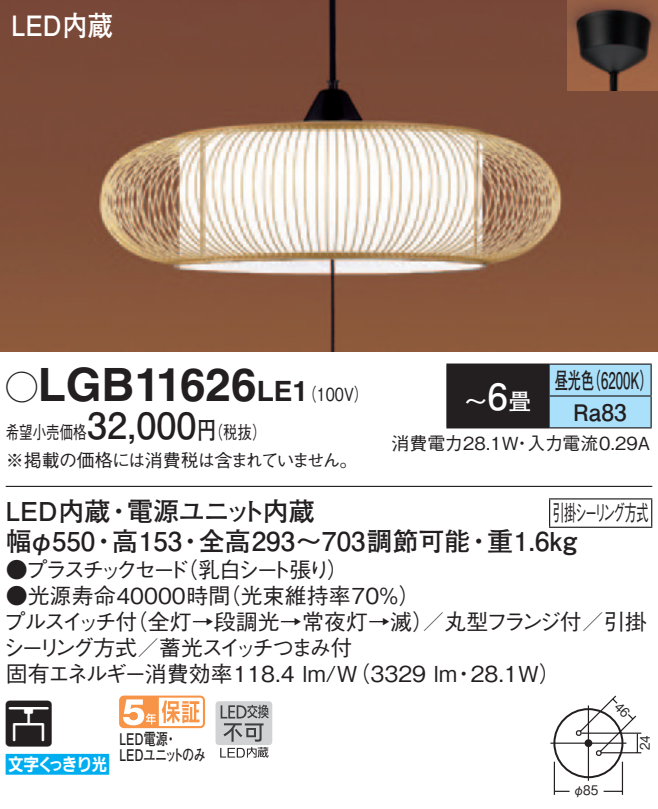
<style>
.page{position:relative;width:658px;height:809px;background:#fff}
.page>*{position:absolute;margin:0;border:0;box-sizing:border-box;transform-origin:0 0}
.t1{font:700 46px "Helvetica LT Std";color:#231f20}
.t2{font:46px "Ford Residence 5";color:#231f20}
.t3{font:700 36px "Futo Go B101 Pro";color:#231f20}
.t4{font:700 28px "Futo Go B101 Pro";color:#fff;scale:.9 1}
.t5{font:700 28px "Helvetica LT Std";color:#231f20}
.t6{font:700 26px "Futo Go B101 Pro";color:#231f20}
.t7{font:700 26px "Futo Go B101 Pro";letter-spacing:-.05em;color:#231f20}
.t8{font:700 22.8px/32px "Futo Go B101 Pro";color:#231f20;scale:.58 1}
.t9{font:700 22.8px "Futo Go B101 Pro";color:#fff}
.t10{font:500 22px/26px "Gothic BBB Pro";color:#231f20}
.t11{font:500 22px/26px "Gothic BBB Pro";letter-spacing:-.145em;color:#231f20}
.t12{font:500 22px "Gothic BBB Pro";letter-spacing:-.165em;color:#231f20}
.t13{font:500 22px "Gothic BBB Pro";letter-spacing:-.14em;color:#231f20;scale:.55 1}
.t14{font:500 22px "Gothic BBB Pro";letter-spacing:-.055em;color:#231f20}
.t15{font:20.8px "Ford Typography 1";color:#00aeef}
.t16{font:500 18px/28px "Gothic BBB Pro";letter-spacing:-.04em;color:#231f20;scale:.75 1}
.t17{font:500 18px "Gothic BBB Pro";color:#231f20}
.t18{font:500 18px "Gothic BBB Pro";color:#231f20;scale:.8 1}
.t19{font:700 16px/16px "Futo Go B101 Pro";letter-spacing:-.005em;color:#231f20;scale:.75 1}
.t20{font:500 13.2px "Gothic BBB Pro";color:#231f20;scale:.9 1}
.s1{font-family:"Ford Classification 1";font-weight:400;font-size:32px}
.s2{font-family:"Futo Go B101 Pro";font-weight:700;font-size:24px}
.s3{font-family:"Helvetica LT Std";font-weight:700;font-size:28px}
.s4{font-size:36px}
.s5{color:#fff}
</style>
<div class="page">
<div style="left:553px;top:708px;width:70px;height:70px;border:2px solid #231f20;border-radius:50%"></div>
<hr style="left:621px;top:761px;width:2px;height:34px;background:#231f20">
<hr style="left:553px;top:761px;width:2px;height:34px;background:#231f20">
<svg style="left:555px;top:790px;width:14px;height:2px"></svg>
<svg style="left:603px;top:790px;width:19px;height:2px"></svg>
<hr style="left:581px;top:732px;width:60px;height:2px;background:#231f20">
<hr style="left:601px;top:752px;width:40px;height:1px;background:#231f20">
<hr style="left:587px;top:705px;width:2px;height:76px;background:#231f20">
<hr style="left:550px;top:742px;width:76px;height:2px;background:#231f20">
<img style="left:0;top:0;width:658px;height:351px">
<img style="left:567px;top:0;width:91px;height:91px">
<svg style="left:119px;top:695px;width:86px;height:33px"></svg>
<div style="left:215px;top:701px;width:57px;height:44px;background:#d1d2d4;border-radius:3px"></div>
<svg style="left:220px;top:704px;width:49px;height:53px"></svg>
<hr style="left:6px;top:486px;width:646px;height:1px;background:#231f20">
<div style="left:447px;top:364px;width:102px;height:64px;background:#231f20"></div>
<div style="left:549px;top:365px;width:101px;height:62px;background:#aae0f9"></div>
<hr style="left:549px;top:363px;width:102px;height:2px;background:#231f20">
<hr style="left:650px;top:365px;width:1px;height:30px;background:#231f20">
<hr style="left:446px;top:427px;width:103px;height:1px;background:#231f20">
<hr style="left:549px;top:395px;width:102px;height:2px;background:#231f20">
<hr style="left:650px;top:396px;width:1px;height:31px;background:#231f20">
<hr style="left:549px;top:427px;width:102px;height:1px;background:#231f20">
<hr style="left:446px;top:363px;width:103px;height:2px;background:#231f20">
<hr style="left:446px;top:365px;width:1px;height:31px;background:#231f20">
<hr style="left:446px;top:396px;width:1px;height:31px;background:#231f20">
<svg style="left:549px;top:499px;width:1px;height:27px"></svg>
<hr style="left:549px;top:498px;width:103px;height:1px;background:#231f20">
<svg style="left:651px;top:499px;width:1px;height:27px"></svg>
<hr style="left:549px;top:526px;width:103px;height:2px;background:#231f20">
<svg style="left:574px;top:695px;width:64px;height:62px"></svg>
<p class="t4" style="left:11px;top:3px;width:114px">LED内蔵</p>
<h1 class="t1" style="left:6px;top:357px;width:253px"><span class="s1">A</span>LGB11626</h1>
<p class="t18" style="left:197px;top:417px;width:88px">（<span class="s2">円</span>税抜(</p>
<p class="t5" style="left:257px;top:374px;width:37px">LE</p>
<p class="t18" style="left:292px;top:380px;width:96px">（<span class="s3">1</span> 100 (V</p>
<h2 class="t3" style="left:87px;top:396px;width:111px">32,000</h2>
<p class="t16" style="left:6px;top:416px;width:471px">希望小売価格<br>※掲載の価格には消費税は含まれていません。</p>
<p class="t7" style="left:127px;top:490px;width:189px">電源ユニット内蔵</p>
<p class="t6" style="left:6px;top:490px;width:106px">LED内蔵</p>
<p class="t6" style="left:106px;top:490px;width:27px">・</p>
<p class="t9" style="left:464px;top:383px;width:68px">～ 畳<span class="s4">6</span></p>
<p class="t8" style="left:587px;top:361px;width:115px">（6200 (K</p>
<p class="t8" style="left:573px;top:361px;width:94px;text-indent:-19px">昼光色<br>Ra83</p>
<p class="t17" style="left:391px;top:429px;width:129px">消費電力28.1W</p>
<p class="t17" style="left:527px;top:429px;width:124px">入力電流0.29A</p>
<p class="t17" style="left:513px;top:429px;width:19px">・</p>
<p class="t13" style="left:552px;top:495px;width:176px">引掛シーリング方式</p>
<p class="t6" style="left:199px;top:520px;width:273px">全高293～703調節可能</p>
<p class="t6" style="left:487px;top:520px;width:91px">重1.6kg</p>
<p class="t6" style="left:6px;top:520px;width:91px">幅φ550</p>
<p class="t6" style="left:112px;top:520px;width:72px">高153</p>
<p class="t6" style="left:91px;top:520px;width:27px">・</p>
<p class="t6" style="left:178px;top:520px;width:27px">・</p>
<p class="t6" style="left:466px;top:520px;width:27px">・</p>
<p class="t11" style="left:176px;top:554px;width:156px">（乳白シート張り</p>
<p class="t14" style="left:327px;top:552px;width:23px">(</p>
<p class="t12" style="left:6px;top:552px;width:185px">●プラスチックセード</p>
<p class="t10" style="left:219px;top:580px;width:203px">（光束維持率70％(</p>
<p class="t10" style="left:126px;top:580px;width:522px;text-indent:-120px">●光源寿命40000時間<br>（全灯→段調光→常夜灯→滅／）丸型フランジ付／引掛</p>
<p class="t11" style="left:3px;top:606px;width:351px">プルスイッチ付<br>シーリング方式／蓄光スイッチつまみ付</p>
<p class="t10" style="left:6px;top:658px;width:453px">固有エネルギー消費効率118.4 lm （W/ 3329 lm</p>
<p class="t14" style="left:470px;top:656px;width:92px">28.1W(</p>
<p class="t14" style="left:453px;top:656px;width:23px">・</p>
<h1 class="t2" style="left:6px;top:699px;width:47px">Q</h1>
<p class="t15" style="left:6px;top:753px;width:105px">P<span class="s5">W</span></p>
<p class="t19" style="left:120px;top:729px;width:116px">LED電源<br>LEDユニットのみ</p>
<p class="t19" style="left:165px;top:729px;width:18px">・</p>
<p class="t20" style="left:573px;top:779px;width:29px">φ85</p>
<p class="t20" style="left:634px;top:750px;width:18px;rotate:-90deg">24</p>
</div>
